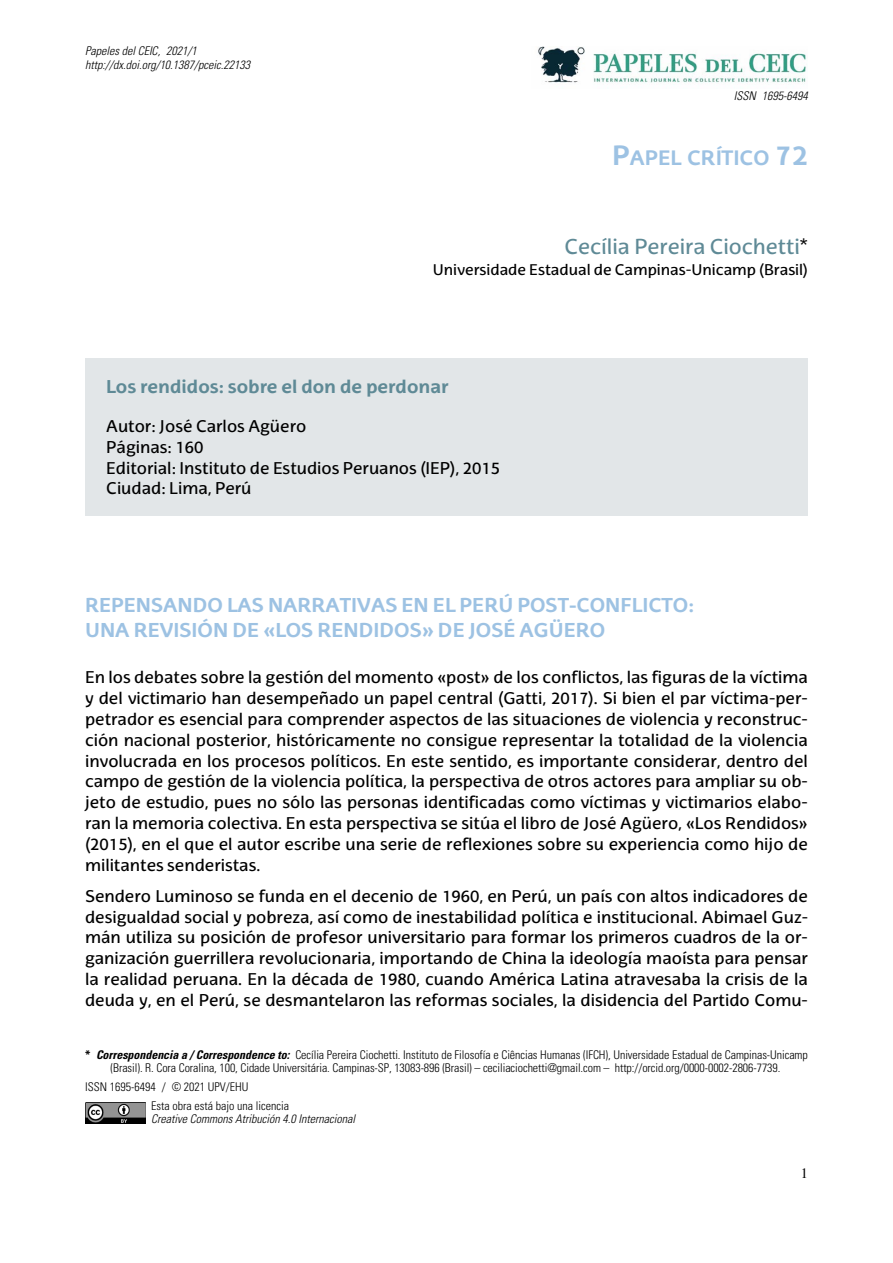
<style>
.page{position:relative;width:893px;height:1263px;background:#fff}
.page>*{position:absolute;margin:0;border:0;box-sizing:border-box;transform-origin:0 0}
.t1{font:21px "EHU Sans";color:#5f8a96}
.t2{font:700 20.25px "EHU Sans";color:#9dc2e3}
.t3{font:700 19.5px/25.7px "EHU Sans";color:#9dc2e3}
.t4{font:700 18px "EHU Sans";color:#5f8a96}
.t5{font:16.5px/20.9px "EHU Sans";color:#000;text-align:justify}
.t6{font:15px "EHU Sans";color:#000}
.t7{font:14.25px "Times";color:#000}
.t8{font:300 condensed 12px/12.8px "Univers LT Std";letter-spacing:-.005em;color:#000;text-align:center}
.t9{font:italic 300 condensed 12px/13.5px "Univers LT Std";color:#000}
.s1{font-size:27px}
.s2{color:#000}
.s3{font-weight:700}
.s4{font-weight:700;font-style:italic}
</style>
<div class="page">
<img style="left:538px;top:47px;width:269px;height:36px">
<img style="left:85px;top:1102px;width:60px;height:21px">
<div style="left:85px;top:358px;width:723px;height:158px;background:#e2e6e8"></div>
<p class="t9" style="left:85px;top:45px;width:167px">Papeles del CEIC, 2021/1 http://dx.doi.org/10.1387/pceic.22133</p>
<p class="t9" style="left:734px;top:89px;width:75px">ISSN 1695-6494</p>
<p class="t2" style="left:612px;top:145px;width:197px"><span class="s1">P</span>APEL CRÍTICO <span class="s1">72</span></p>
<p class="t1" style="left:564px;top:234px;width:245px">Cecília Pereira Ciochetti<span class="s2">*</span></p>
<p class="t6" style="left:433px;top:261px;width:376px">Universidade Estadual de Campinas-Unicamp (Brasil)</p>
<p class="t4" style="left:106px;top:375px;width:344px">LOS RENDIDOS: SOBRE EL DON DE PERDONAR</p>
<p class="t5" style="left:106px;top:416px;width:395px;text-align:left">Autor: José Carlos Agüero<br>Páginas: 160<br>Editorial: Instituto de Estudios Peruanos (IEP), 2015<br>Ciudad: Lima, Perú</p>
<p class="t3" style="left:85px;top:591px;width:611px">REPENSANDO LAS NARRATIVAS EN EL PERÚ POST-CONFLICTO:<br>UNA REVISIÓN DE «LOS RENDIDOS» DE JOSÉ AGÜERO</p>
<p class="t5" style="left:85px;top:667px;width:724px">En los debates sobre la gestión del momento «post» de los conflictos, las figuras de la víctima y del victimario han desempeñado un papel central (Gatti, 2017). Si bien el par víctima-per&shy;petrador es esencial para comprender aspectos de las situaciones de violencia y reconstruc&shy;ción nacional posterior, históricamente no consigue representar la totalidad de la violencia involucrada en los procesos políticos. En este sentido, es importante considerar, dentro del campo de gestión de la violencia política, la perspectiva de otros actores para ampliar su ob&shy;jeto de estudio, pues no sólo las personas identificadas como víctimas y victimarios elabo&shy;ran la memoria colectiva. En esta perspectiva se sitúa el libro de José Agüero, «Los Rendidos» (2015), en el que el autor escribe una serie de reflexiones sobre su experiencia como hijo de militantes senderistas.</p>
<p class="t5" style="left:85px;top:885px;width:724px">Sendero Luminoso se funda en el decenio de 1960, en Perú, un país con altos indicadores de desigualdad social y pobreza, así como de inestabilidad política e institucional. Abimael Guz&shy;mán utiliza su posición de profesor universitario para formar los primeros cuadros de la or&shy;ganización guerrillera revolucionaria, importando de China la ideología maoísta para pensar la realidad peruana. En la década de 1980, cuando América Latina atravesaba la crisis de la deuda y, en el Perú, se desmantelaron las reformas sociales, la disidencia del Partido Comu-</p>
<p class="t8" style="left:85px;top:1048px;width:724px"><span class="s3">*</span> <span class="s4">Correspondencia a / Correspondence to:</span> Cecília Pereira Ciochetti. Instituto de Filosofía e Ciências Humanas (IFCH), Universidade Estadual de Campinas-Unicamp (Brasil). R. Cora Coralina, 100, Cidade Universitária. Campinas-SP, 13083-896 (Brasil) – ceciliaciochetti@gmail.com – http://orcid.org/0000-0002-2806-7739.</p>
<p class="t8" style="left:151px;top:1077px;width:139px;line-height:19.2px;text-align:left;text-indent:-66px">ISSN 1695-6494 / © 2021 UPV/EHU<br>Esta obra está bajo una licencia</p>
<p class="t9" style="left:151px;top:1112px;width:205px">Creative Commons Atribución 4.0 Internacional</p>
<p class="t7" style="left:801px;top:1160px;width:9px">1</p>
</div>
